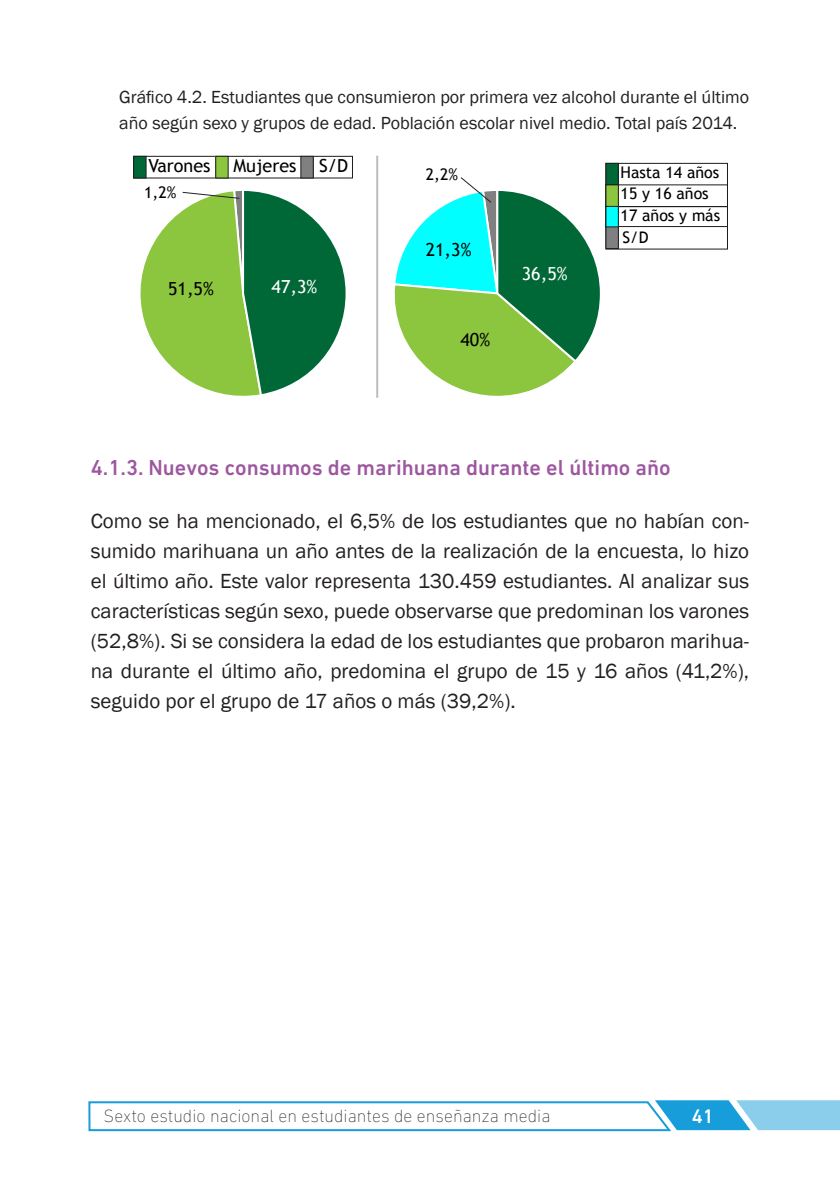
<style>
.page{position:relative;width:840px;height:1191px;background:#fff}
.page>*{position:absolute;margin:0;border:0;box-sizing:border-box;transform-origin:0 0}
.subtitulo{font:500 22px "DIN Next LT Pro";color:#9d57a0}
.Body_Text{font:21px/30px "Franklin Gothic";color:#231f20;text-align:justify}
.t1{font:500 20px "DIN Next LT Pro";color:#fff}
.epigrafes{font:18px/26px "Franklin Gothic";color:#231f20}
.t2{font:200 18px "DIN Next LT Pro";color:#231f20}
.t3{font:18px "Trebuchet MS";color:#000}
.t4{font:18px "Trebuchet MS";color:#fff}
.t5{font:16px/21.8px "Trebuchet MS";color:#000}
</style>
<div class="page">
<svg style="left:88px;top:1100px;width:751px;height:32px"></svg>
<div style="left:605px;top:163px;width:122px;height:86px;border:1px solid #1d1d1b"></div>
<div style="left:605px;top:206px;width:122px;height:21px;border:1px solid #1d1d1b"></div>
<div style="left:133px;top:156px;width:220px;height:22px;border:1px solid #1d1d1b"></div>
<div style="left:134px;top:156px;width:12px;height:22px;background:#006837"></div>
<div style="left:133px;top:156px;width:13px;height:22px;border:1px solid #1d1d1b"></div>
<div style="left:216px;top:156px;width:12px;height:22px;background:#8cc63f"></div>
<div style="left:215px;top:156px;width:13px;height:22px;border:1px solid #1d1d1b"></div>
<div style="left:301px;top:156px;width:12px;height:22px;background:#808080"></div>
<div style="left:300px;top:156px;width:13px;height:22px;border:1px solid #1d1d1b"></div>
<div style="left:605px;top:163px;width:13px;height:22px;background:#006837"></div>
<div style="left:605px;top:163px;width:13px;height:22px;border:1px solid #1d1d1b"></div>
<div style="left:605px;top:185px;width:13px;height:21px;background:#8cc63f"></div>
<div style="left:605px;top:184px;width:13px;height:23px;border:1px solid #1d1d1b"></div>
<div style="left:605px;top:206px;width:13px;height:22px;background:#0ff"></div>
<div style="left:605px;top:206px;width:13px;height:22px;border:1px solid #1d1d1b"></div>
<div style="left:605px;top:227px;width:13px;height:21px;background:#808080"></div>
<div style="left:605px;top:226px;width:13px;height:23px;border:1px solid #1d1d1b"></div>
<hr style="left:376px;top:156px;width:2px;height:242px;background:#bcbdc0">
<svg style="left:140px;top:191px;width:206px;height:205px"></svg>
<svg style="left:394px;top:177px;width:206px;height:219px"></svg>
<p class="epigrafes" style="left:119px;top:85px;width:631px">Gráfico 4.2. Estudiantes que consumieron por primera vez alcohol durante el último año según sexo y grupos de edad. Población escolar nivel medio. Total país 2014.</p>
<p class="t3" style="left:148px;top:155px;width:64px">Varones</p>
<p class="t3" style="left:233px;top:155px;width:65px">Mujeres</p>
<p class="t3" style="left:319px;top:155px;width:31px">S/D</p>
<p class="t5" style="left:620px;top:161px;width:101px">Hasta 14 años<br>15 y 16 años<br>17 años y más<br>S/D</p>
<p class="t5" style="left:425px;top:164px;width:34px">2,2%</p>
<p class="t5" style="left:144px;top:182px;width:34px">1,2%</p>
<p class="t3" style="left:425px;top:239px;width:47px">21,3%</p>
<p class="t3" style="left:168px;top:278px;width:47px">51,5%</p>
<p class="t4" style="left:271px;top:276px;width:47px">47,3%</p>
<p class="t3" style="left:460px;top:329px;width:31px">40%</p>
<p class="t4" style="left:521px;top:263px;width:47px">36,5%</p>
<p class="subtitulo" style="left:91px;top:454px;width:581px">4.1.3. Nuevos consumos de marihuana durante el último año</p>
<p class="Body_Text" style="left:91px;top:506px;width:659px">Como se ha mencionado, el 6,5% de los estudiantes que no habían con&shy;sumido marihuana un año antes de la realización de la encuesta, lo hizo el último año. Este valor representa 130.459 estudiantes. Al analizar sus características según sexo, puede observarse que predominan los varones (52,8%). Si se considera la edad de los estudiantes que probaron marihua&shy;na durante el último año, predomina el grupo de 15 y 16 años (41,2%), seguido por el grupo de 17 años o más (39,2%).</p>
<p class="t2" style="left:103px;top:1105px;width:448px">Sexto estudio nacional en estudiantes de enseñanza media</p>
<p class="t1" style="left:691px;top:1104px;width:23px">41</p>
</div>
